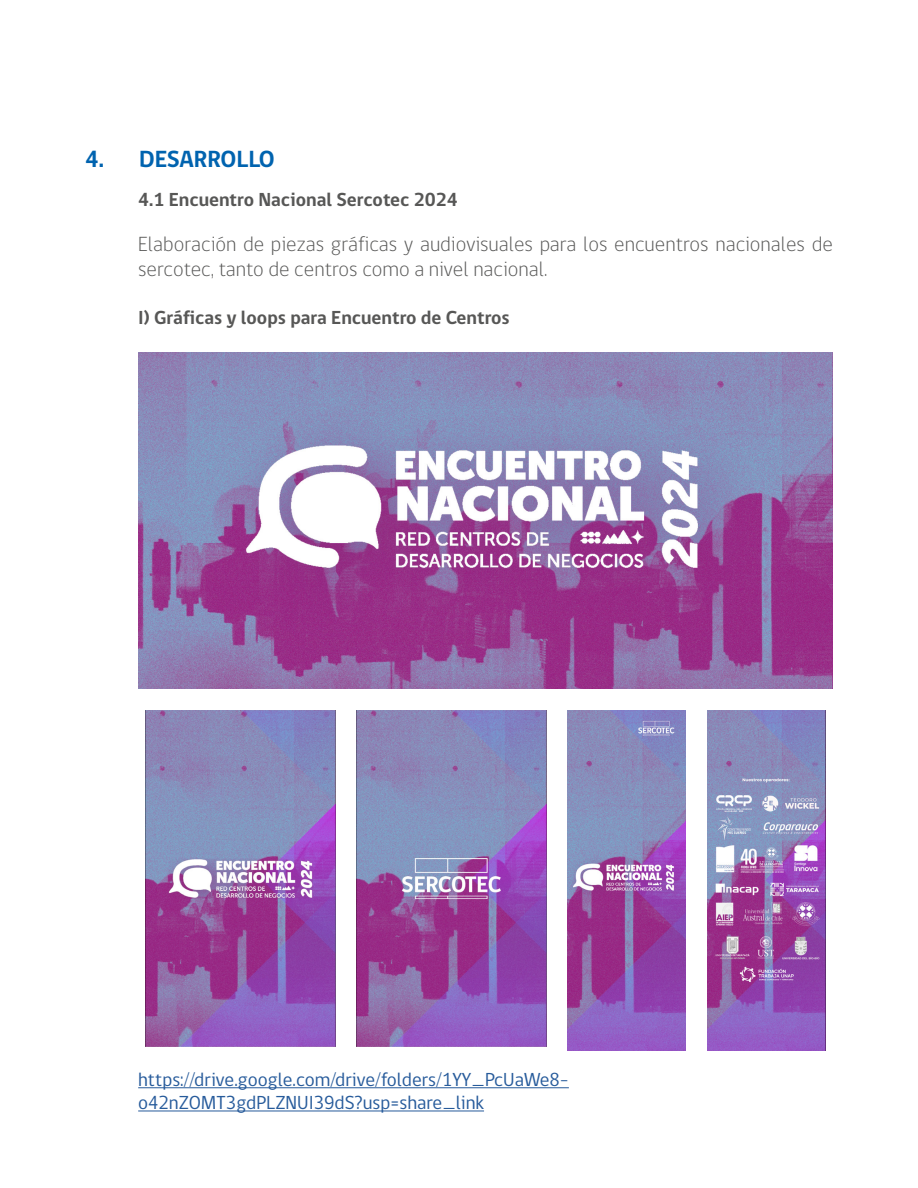
<style>
.page{position:relative;width:918px;height:1188px;background:#fff}
.page>*{position:absolute;margin:0;border:0;box-sizing:border-box;transform-origin:0 0}
.t1{font:700 24px "gob CL";color:#0063af}
.t2{font:300 21px/25.2px "gob CL";color:#575756}
.t3{font:19.35px/23.2px "gob CL";color:#275b9b}
.t4{font:700 19.35px "gob CL";color:#575756}
</style>
<div class="page">
<hr style="left:138px;top:1087px;width:431px;height:1px;background:#275b9b">
<hr style="left:138px;top:1110px;width:346px;height:1px;background:#275b9b">
<img style="left:138px;top:352px;width:695px;height:337px">
<img style="left:146px;top:710px;width:189px;height:337px">
<img style="left:357px;top:710px;width:189px;height:337px">
<img style="left:568px;top:710px;width:118px;height:340px">
<img style="left:707px;top:710px;width:118px;height:340px">
<p class="t1" style="left:85px;top:142px;width:191px">4. DESARROLLO</p>
<p class="t4" style="left:138px;top:187px;width:321px">4.1 Encuentro Nacional Sercotec 2024</p>
<p class="t2" style="left:138px;top:232px;width:696px">Elaboración de piezas gráficas y audiovisuales para los encuentros nacionales de sercotec, tanto de centros como a nivel nacional.</p>
<p class="t4" style="left:138px;top:304px;width:373px">I) Gráficas y loops para Encuentro de Centros</p>
<p class="t3" style="left:138px;top:1068px;width:432px">https://drive.google.com/drive/folders/1YY_PcUaWe8- o42nZOMT3gdPLZNUI39dS?usp=share_link</p>
</div>
